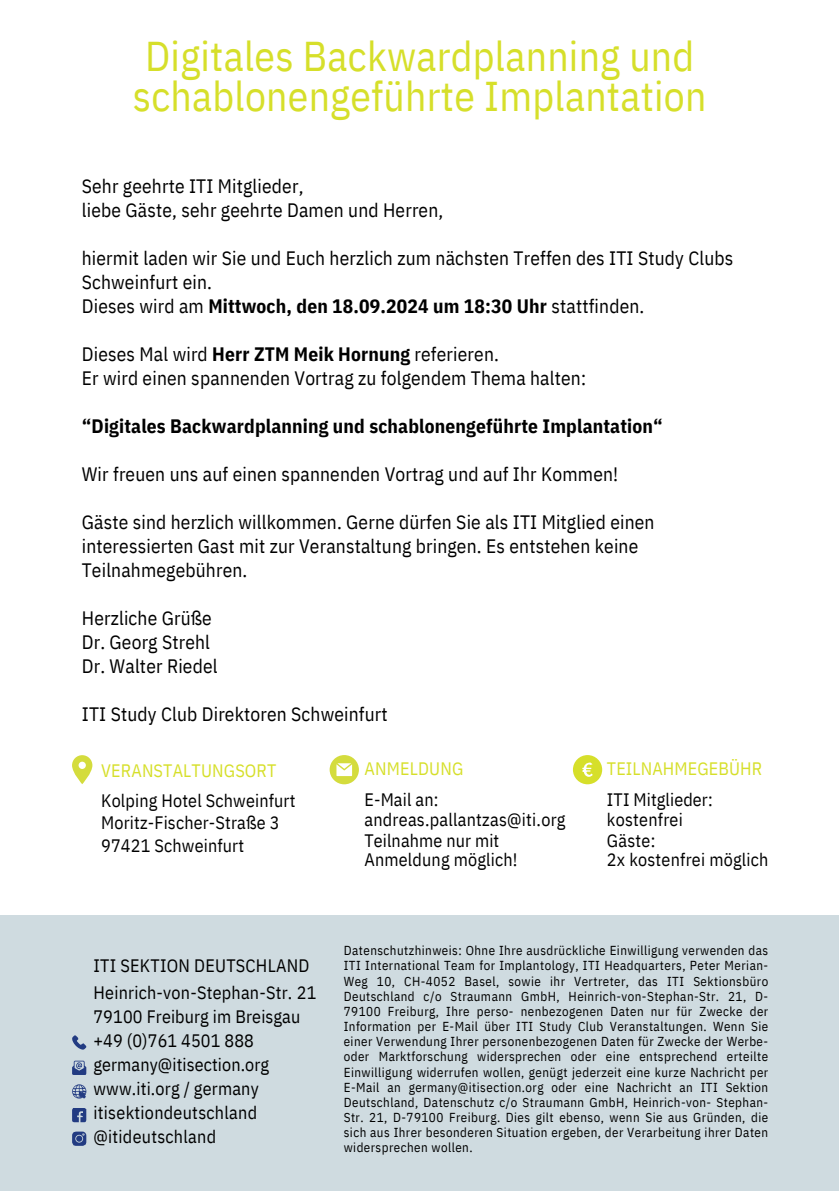
<style>
.page{position:relative;width:839px;height:1191px;background:#fff}
.page>*{position:absolute;margin:0;border:0;box-sizing:border-box;transform-origin:0 0}
.t1{font:41.6px/40.4px "IBM Plex Sans Cond";letter-spacing:.005em;color:#d6df2a}
.t2{font:19.4px/24px "IBM Plex Sans Cond";letter-spacing:.01em;color:#000}
.t3{font:700 19.4px "IBM Plex Sans Cond";letter-spacing:.01em;color:#000}
.t4{font:18px/24px "IBM Plex Sans Cond";letter-spacing:.01em;color:#000}
.t5{font:18px/31.6px "IBM Plex Sans Cond";letter-spacing:.005em;color:#d6df2a}
.t6{font:13px/15.2px "IBM Plex Sans Cond";letter-spacing:.035em;color:#000;text-align:justify}
.s1{font-weight:700}
.s2{color:#000}
</style>
<div class="page">
<svg style="left:72px;top:755px;width:20px;height:29px"></svg>
<svg style="left:329px;top:755px;width:30px;height:29px"></svg>
<div style="left:0;top:916px;width:838px;height:275px;background:#cfdbe0"></div>
<svg style="left:72px;top:1035px;width:14px;height:15px"></svg>
<svg style="left:72px;top:1061px;width:14px;height:14px"></svg>
<svg style="left:72px;top:1084px;width:14px;height:15px"></svg>
<svg style="left:72px;top:1108px;width:14px;height:14px"></svg>
<svg style="left:72px;top:1132px;width:14px;height:14px"></svg>
<svg style="left:573px;top:755px;width:29px;height:29px"></svg>
<h4 class="t1" style="left:133px;top:35px;width:575px">Digitales Backwardplanning und schablonengeführte Implantation</h4>
<h1 class="t2" style="left:82px;top:174px;width:363px">Sehr geehrte ITI Mitglieder,<br>liebe Gäste, sehr geehrte Damen und Herren,</h1>
<h4 class="t2" style="left:82px;top:246px;width:653px">hiermit laden wir Sie und Euch herzlich zum nächsten Treffen des ITI Study Clubs<br>Schweinfurt ein.<br>Dieses wird am <span class="s1">Mittwoch, den 18.09.2024 um 18:30 Uhr</span> stattfinden.</h4>
<h4 class="t2" style="left:82px;top:342px;width:505px">Dieses Mal wird <span class="s1">Herr ZTM Meik Hornung</span> referieren.<br>Er wird einen spannenden Vortrag zu folgendem Thema halten:</h4>
<h4 class="t3" style="left:82px;top:413px;width:582px">“Digitales Backwardplanning und schablonengeführte Implantation“</h4>
<h3 class="t2" style="left:82px;top:462px;width:538px">Wir freuen uns auf einen spannenden Vortrag und auf Ihr Kommen!</h3>
<h4 class="t2" style="left:82px;top:510px;width:574px">Gäste sind herzlich willkommen. Gerne dürfen Sie als ITI Mitglied einen interessierten Gast mit zur Veranstaltung bringen. Es entstehen keine<br>Teilnahmegebühren.</h4>
<h4 class="t2" style="left:82px;top:606px;width:137px">Herzliche Grüße<br>Dr. Georg Strehl<br>Dr. Walter Riedel</h4>
<h4 class="t2" style="left:82px;top:702px;width:307px">ITI Study Club Direktoren Schweinfurt</h4>
<h4 class="t5" style="left:101px;top:754px;width:177px">VERANSTALTUNGSORT</h4>
<h4 class="t4" style="left:101px;top:789px;width:196px;line-height:22.6px">Kolping Hotel Schweinfurt<br>Moritz-Fischer-Straße 3<br>97421 Schweinfurt</h4>
<h4 class="t5" style="left:364px;top:752px;width:100px">ANMELDUNG<br><span class="s2">E-Mail an:</span></h4>
<h4 class="t4" style="left:364px;top:809px;width:202px;line-height:20.2px">andreas.pallantzas@iti.org<br>Teilnahme nur mit<br>Anmeldung möglich!</h4>
<p class="t5" style="left:607px;top:752px;width:157px">TEILNAHMEGEBÜHR<br><span class="s2">ITI Mitglieder:</span></p>
<p class="t4" style="left:607px;top:809px;width:163px;line-height:20.2px">kostenfrei<br>Gäste:<br>2x kostenfrei möglich</p>
<h2 class="t4" style="left:93px;top:951px;width:224px;line-height:27px">ITI SEKTION DEUTSCHLAND<br>Heinrich-von-Stephan-Str. 21</h2>
<h2 class="t4" style="left:93px;top:1004px;width:208px">79100 Freiburg im Breisgau +49 (0)761 4501 888 germany@itisection.org www.iti.org / germany itisektiondeutschland @itideutschland</h2>
<h4 class="t6" style="left:344px;top:943px;width:426px">Datenschutzhinweis: Ohne Ihre ausdrückliche Einwilligung verwenden das ITI International Team for Implantology, ITI Headquarters, Peter Merian-Weg 10, CH-4052 Basel, sowie ihr Vertreter, das ITI Sektionsbüro Deutschland c/o Straumann GmbH, Heinrich-von-Stephan-Str. 21, D-79100 Freiburg, Ihre perso- nenbezogenen Daten nur für Zwecke der Information per E-Mail über ITI Study Club Veranstaltungen. Wenn Sie einer Verwendung Ihrer personenbezogenen Daten für Zwecke der Werbe&shy;oder Marktforschung widersprechen oder eine entsprechend erteilte Einwilligung widerrufen wollen, genügt jederzeit eine kurze Nachricht per E-Mail an germany@itisection.org oder eine Nachricht an ITI Sektion Deutschland, Datenschutz c/o Straumann GmbH, Heinrich-von- Stephan-Str. 21, D-79100 Freiburg. Dies gilt ebenso, wenn Sie aus Gründen, die sich aus Ihrer besonderen Situation ergeben, der Verarbeitung ihrer Daten widersprechen wollen.</h4>
</div>
